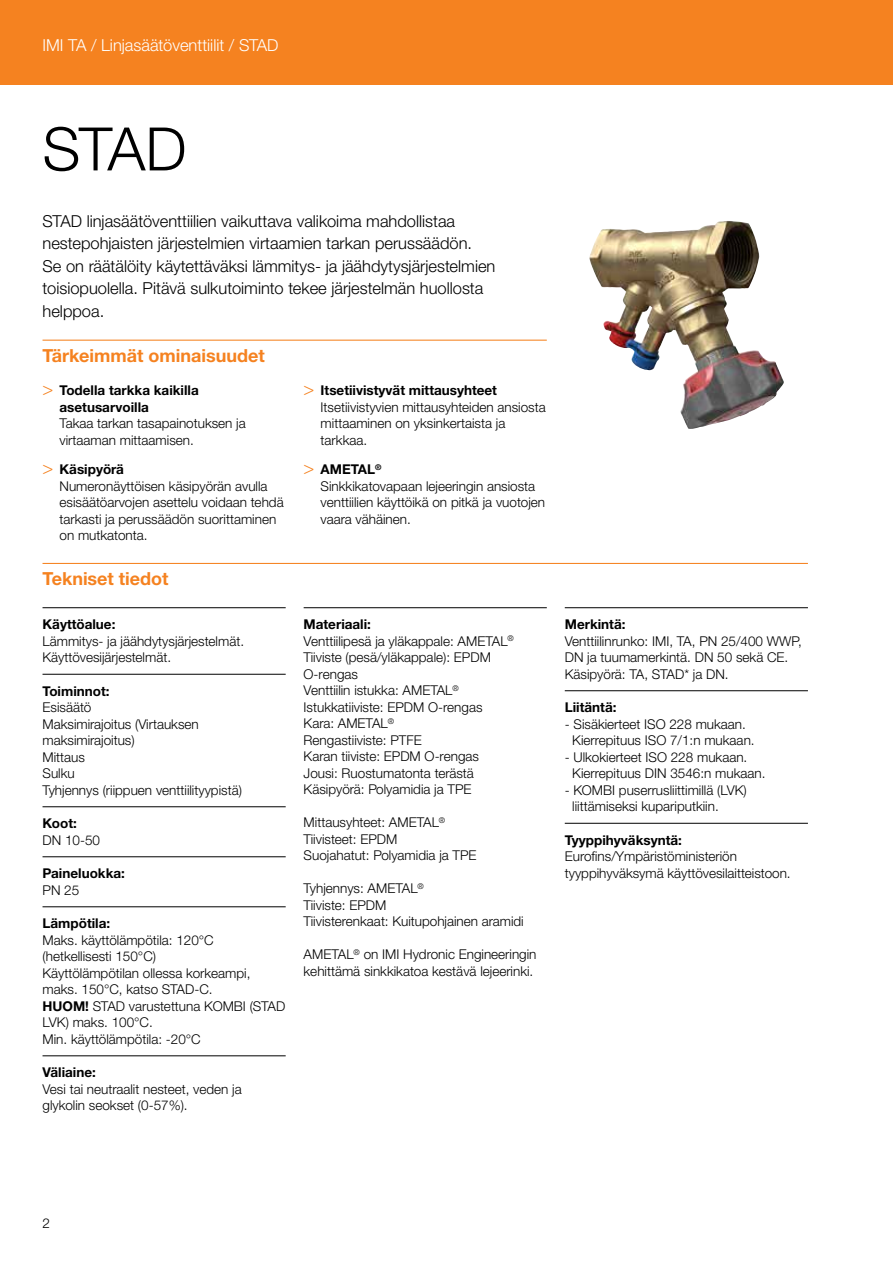
<style>
.page{position:relative;width:893px;height:1263px;background:#fff}
.page>*{position:absolute;margin:0;border:0;box-sizing:border-box;transform-origin:0 0}
.t1{font:300 60px "Helvetica Neue LTW1 G";color:#000}
.t2{font:700 18px "Helvetica Neue LTW1 G";color:#f58220}
.t3{font:300 16.5px/22.5px "Helvetica Neue LTW1 G";color:#000}
.t4{font:300 16.5px "Helvetica Neue LTW1 G";color:#fff}
.t5{font:300 13.5px/16.5px "Helvetica Neue LTW1 G";color:#000}
.t6{font:700 13.5px/16.5px "Helvetica Neue LTW1 G";color:#000}
.s1{font-family:"Helvetica Neue LT Std";font-weight:300;font-size:18px;color:#f58220}
.s2{font-family:"Helvetica Neue LT Std";font-size:18px;color:#f58220}
.s3{font-weight:700}
</style>
<div class="page">
<div style="left:0;top:0;width:893px;height:85px;background:#f58220"></div>
<hr style="left:43px;top:340px;width:504px;height:1px;background:#f58220">
<hr style="left:43px;top:563px;width:765px;height:1px;background:#f58220">
<hr style="left:43px;top:607px;width:243px;height:1px;background:#000">
<hr style="left:43px;top:674px;width:243px;height:1px;background:#000">
<hr style="left:43px;top:806px;width:243px;height:1px;background:#000">
<hr style="left:43px;top:856px;width:243px;height:1px;background:#000">
<hr style="left:43px;top:906px;width:243px;height:1px;background:#000">
<hr style="left:43px;top:1055px;width:243px;height:1px;background:#000">
<hr style="left:304px;top:607px;width:243px;height:1px;background:#000">
<hr style="left:565px;top:607px;width:243px;height:1px;background:#000">
<hr style="left:565px;top:690px;width:243px;height:1px;background:#000">
<hr style="left:565px;top:823px;width:243px;height:1px;background:#000">
<img style="left:589px;top:221px;width:135px;height:208px">
<p class="t4" style="left:43px;top:35px;width:238px">IMI TA / Linjasäätöventtiilit / STAD</p>
<h1 class="t1" style="left:43px;top:112px;width:145px">STAD</h1>
<p class="t3" style="left:43px;top:210px;width:454px">STAD linjasäätöventtiilien vaikuttava valikoima mahdollistaa nestepohjaisten järjestelmien virtaamien tarkan perussäädön.<br>Se on räätälöity käytettäväksi lämmitys- ja jäähdytysjärjestelmien toisiopuolella. Pitävä sulkutoiminto tekee järjestelmän huollosta helppoa.</p>
<h2 class="t2" style="left:43px;top:344px;width:224px">Tärkeimmät ominaisuudet</h2>
<p class="t6" style="left:60px;top:382px;width:141px;text-indent:-17px"><span class="s1">&gt;</span> Todella tarkka kaikilla asetusarvoilla</p>
<p class="t5" style="left:60px;top:415px;width:188px">Takaa tarkan tasapainotuksen ja virtaaman mittaamisen.</p>
<p class="t5" style="left:60px;top:461px;width:226px;text-indent:-17px"><span class="s2">&gt;</span> <span class="s3">Käsipyörä<br></span>Numeronäyttöisen käsipyörän avulla esisäätöarvojen asettelu voidaan tehdä tarkasti ja perussäädön suorittaminen on mutkatonta.</p>
<p class="t5" style="left:321px;top:382px;width:227px;text-indent:-17px"><span class="s2">&gt;</span> <span class="s3">Itsetiivistyvät mittausyhteet<br></span>Itsetiivistyvien mittausyhteiden ansiosta mittaaminen on yksinkertaista ja tarkkaa.</p>
<p class="t5" style="left:321px;top:461px;width:226px;text-indent:-17px"><span class="s2">&gt;</span> <span class="s3">AMETAL</span><sup>®<br></sup>Sinkkikatovapaan lejeeringin ansiosta venttiilien käyttöikä on pitkä ja vuotojen vaara vähäinen.</p>
<h2 class="t2" style="left:43px;top:568px;width:128px">Tekniset tiedot</h2>
<p class="t6" style="left:43px;top:616px;width:74px">Käyttöalue:</p>
<p class="t5" style="left:43px;top:633px;width:203px">Lämmitys- ja jäähdytysjärjestelmät.<br>Käyttövesijärjestelmät.</p>
<p class="t6" style="left:43px;top:683px;width:69px">Toiminnot:</p>
<p class="t5" style="left:43px;top:699px;width:201px">Esisäätö<br>Maksimirajoitus (Virtauksen maksimirajoitus)<br>Mittaus<br>Sulku<br>Tyhjennys (riippuen venttiilityypistä)</p>
<p class="t6" style="left:43px;top:815px;width:36px">Koot:</p>
<p class="t5" style="left:43px;top:832px;width:59px">DN 10-50</p>
<p class="t6" style="left:43px;top:865px;width:84px">Paineluokka:</p>
<p class="t5" style="left:43px;top:882px;width:38px">PN 25</p>
<p class="t6" style="left:43px;top:915px;width:69px">Lämpötila:</p>
<p class="t5" style="left:43px;top:932px;width:244px">Maks. käyttölämpötila: 120°C (hetkellisesti 150°C)<br>Käyttölämpötilan ollessa korkeampi, maks. 150°C, katso STAD-C.<br><span class="s3">HUOM!</span> STAD varustettuna KOMBI (STAD<br>LVK) maks. 100°C.<br>Min. käyttölämpötila: -20°C</p>
<p class="t6" style="left:43px;top:1064px;width:55px">Väliaine:</p>
<p class="t5" style="left:43px;top:1081px;width:201px">Vesi tai neutraalit nesteet, veden ja glykolin seokset (0-57%).</p>
<p class="t5" style="left:304px;top:616px;width:212px"><span class="s3">Materiaali:<br></span>Venttiilipesä ja yläkappale: AMETAL<sup>®<br></sup>Tiiviste (pesä/yläkappale): EPDM<br>O-rengas<br>Venttiilin istukka: AMETAL<sup>®<br></sup>Istukkatiiviste: EPDM O-rengas<br>Kara: AMETAL<sup>®<br></sup>Rengastiiviste: PTFE<br>Karan tiiviste: EPDM O-rengas<br>Jousi: Ruostumatonta terästä<br>Käsipyörä: Polyamidia ja TPE</p>
<p class="t5" style="left:304px;top:814px;width:174px">Mittausyhteet: AMETAL<sup>®<br></sup>Tiivisteet: EPDM<br>Suojahatut: Polyamidia ja TPE</p>
<p class="t5" style="left:304px;top:880px;width:222px">Tyhjennys: AMETAL<sup>®<br></sup>Tiiviste: EPDM<br>Tiivisterenkaat: Kuitupohjainen aramidi</p>
<p class="t5" style="left:304px;top:946px;width:234px">AMETAL<sup>®</sup> on IMI Hydronic Engineeringin kehittämä sinkkikatoa kestävä lejeerinki.</p>
<p class="t6" style="left:565px;top:616px;width:62px">Merkintä:</p>
<p class="t5" style="left:565px;top:633px;width:239px">Venttiilinrunko: IMI, TA, PN 25/400 WWP,<br>DN ja tuumamerkintä. DN 50 sekä CE.<br>Käsipyörä: TA, STAD* ja DN.</p>
<p class="t6" style="left:565px;top:699px;width:53px">Liitäntä:</p>
<p class="t5" style="left:572px;top:716px;width:184px;text-indent:-8px">- Sisäkierteet ISO 228 mukaan.<br>Kierrepituus ISO 7/1:n mukaan.</p>
<p class="t5" style="left:572px;top:749px;width:195px;text-indent:-8px">- Ulkokierteet ISO 228 mukaan.<br>Kierrepituus DIN 3546:n mukaan.</p>
<p class="t5" style="left:572px;top:782px;width:176px;text-indent:-8px">- KOMBI puserrusliittimillä (LVK) liittämiseksi kupariputkiin.</p>
<p class="t6" style="left:565px;top:832px;width:119px">Tyyppihyväksyntä:</p>
<p class="t5" style="left:565px;top:848px;width:227px">Eurofins/Ympäristöministeriön tyyppihyväksymä käyttövesilaitteistoon.</p>
<p class="t5" style="left:43px;top:1215px;width:9px">2</p>
</div>
